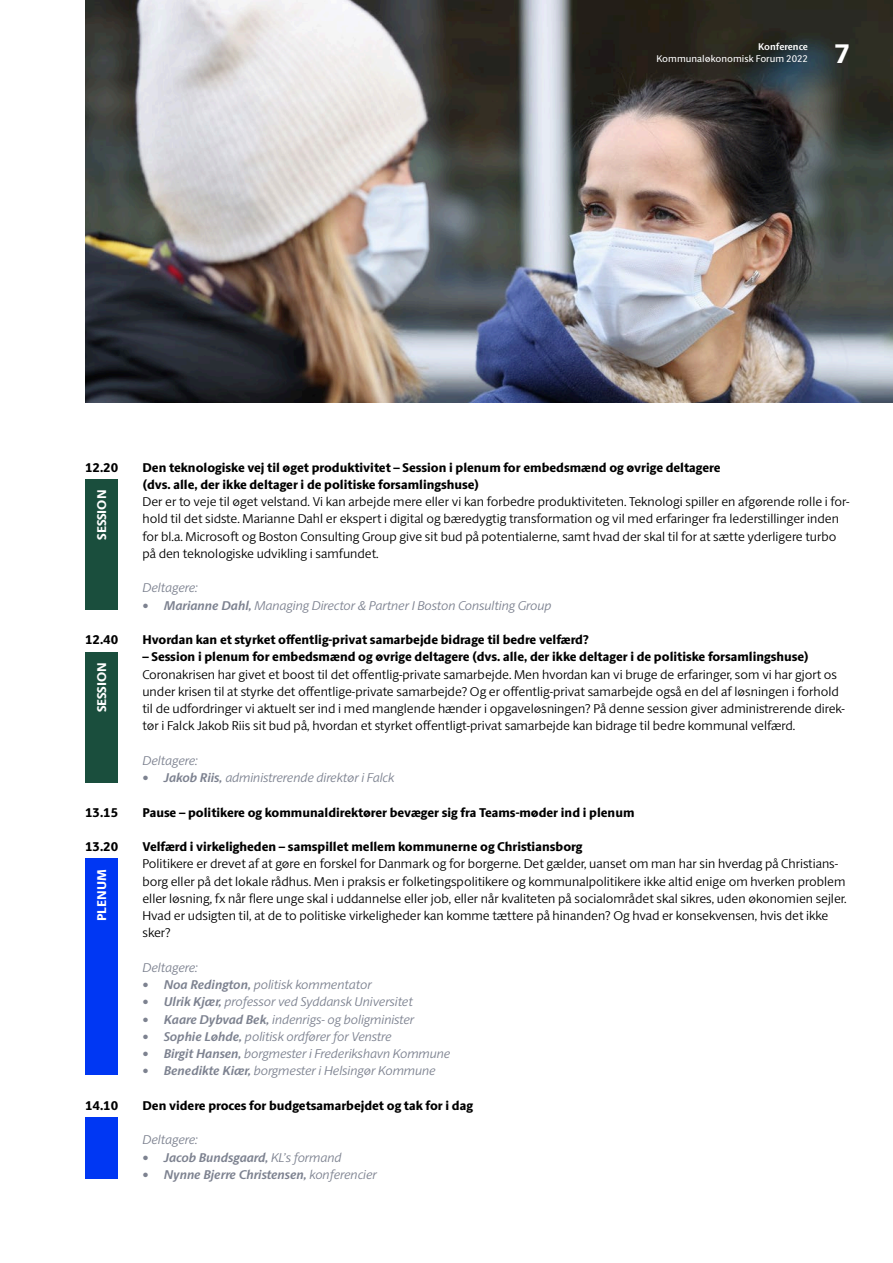
<style>
.page{position:relative;width:893px;height:1263px;background:#fff}
.page>*{position:absolute;margin:0;border:0;box-sizing:border-box;transform-origin:0 0}
.t1{font:800 27px "ID Sans";color:#fff}
.Program_2_-_Tekst{font:300 12.75px/17.2px "ID Sans";color:#000}
.Program_2_-_Tekst_me{font:300 12.75px/17.2px "ID Sans";color:#000}
.Program_3_-_Oplægsho{font:italic 300 12.75px "ID Sans";color:#7d8290}
.Program_1_-_Overskri{font:800 12.75px "ID Sans";color:#000}
.Program_2_-_Tekst_me-2{font:800 12.75px "ID Sans";color:#000}
.Program_3_-_Oplægsho-2{font:italic 700 12.75px "ID Sans";color:#7d8290}
.Program_1_-_Overskri-2{font:800 12.75px "ID Sans";color:#fff}
.t2{font:9.75px "ID Sans";color:#fff}
.t3{font:700 9.75px "ID Sans";color:#fff}
.s1{font-weight:700}
.s2{font-weight:300}
</style>
<div class="page">
<div style="left:85px;top:479px;width:33px;height:131px;background:#1a4e3d"></div>
<div style="left:85px;top:652px;width:33px;height:130px;background:#1a4e3d"></div>
<div style="left:85px;top:858px;width:33px;height:217px;background:#0037f3"></div>
<div style="left:85px;top:1118px;width:33px;height:61px;background:#0037f3"></div>
<img style="left:85px;top:0;width:808px;height:403px">
<p class="t3" style="left:758px;top:41px;width:51px">Konference</p>
<p class="t2" style="left:656px;top:53px;width:153px">Kommunaløkonomisk Forum 2022</p>
<h1 class="t1" style="left:835px;top:37px;width:17px">7</h1>
<p class="Program_1_-_Overskri" style="left:85px;top:459px;width:35px">12.20</p>
<p class="Program_1_-_Overskri" style="left:142px;top:459px;width:580px">Den teknologiske vej til øget produktivitet – Session i plenum for embedsmænd og øvrige deltagere</p>
<p class="Program_1_-_Overskri-2" style="left:94px;top:540px;width:51px;rotate:-90deg">SESSION</p>
<p class="Program_2_-_Tekst_me-2" style="left:142px;top:477px;width:338px">(dvs. alle, der ikke deltager i de politiske forsamlingshuse)</p>
<p class="Program_2_-_Tekst" style="left:142px;top:493px;width:708px">Der er to veje til øget velstand. Vi kan arbejde mere eller vi kan forbedre produktiviteten. Teknologi spiller en afgørende rolle i for&shy;hold til det sidste. Marianne Dahl er ekspert i digital og bæredygtig transformation og vil med erfaringer fra lederstillinger inden for bl.a. Microsoft og Boston Consulting Group give sit bud på potentialerne, samt hvad der skal til for at sætte yderligere turbo på den teknologiske udvikling i samfundet.</p>
<p class="Program_3_-_Oplægsho" style="left:142px;top:580px;width:57px">Deltagere:</p>
<p class="Program_3_-_Oplægsho" style="left:142px;top:597px;width:411px">• <span class="s1">Marianne Dahl,</span> Managing Director &amp; Partner I Boston Consulting Group</p>
<p class="Program_1_-_Overskri" style="left:85px;top:632px;width:35px">12.40</p>
<p class="Program_1_-_Overskri" style="left:142px;top:632px;width:448px">Hvordan kan et styrket offentlig-privat samarbejde bidrage til bedre velfærd?</p>
<p class="Program_1_-_Overskri-2" style="left:94px;top:712px;width:51px;rotate:-90deg">SESSION</p>
<p class="Program_2_-_Tekst_me-2" style="left:142px;top:649px;width:668px">– Session i plenum for embedsmænd og øvrige deltagere (dvs. alle, der ikke deltager i de politiske forsamlingshuse)</p>
<p class="Program_2_-_Tekst" style="left:142px;top:665px;width:704px">Coronakrisen har givet et boost til det offentlig-private samarbejde. Men hvordan kan vi bruge de erfaringer, som vi har gjort os under krisen til at styrke det offentlige-private samarbejde? Og er offentlig-privat samarbejde også en del af løsningen i forhold til de udfordringer vi aktuelt ser ind i med manglende hænder i opgaveløsningen? På denne session giver administrerende direk&shy;tør i Falck Jakob Riis sit bud på, hvordan et styrket offentligt-privat samarbejde kan bidrage til bedre kommunal velfærd.</p>
<p class="Program_3_-_Oplægsho" style="left:142px;top:753px;width:57px">Deltagere:</p>
<p class="Program_3_-_Oplægsho" style="left:142px;top:770px;width:253px">• <span class="s1">Jakob Riis,</span> administrerende direktør i Falck</p>
<p class="Program_1_-_Overskri" style="left:85px;top:804px;width:35px">13.15</p>
<p class="Program_1_-_Overskri" style="left:142px;top:804px;width:494px">Pause – politikere og kommunaldirektører bevæger sig fra Teams-møder ind i plenum</p>
<p class="Program_1_-_Overskri" style="left:85px;top:839px;width:35px">13.20</p>
<p class="Program_1_-_Overskri" style="left:142px;top:839px;width:441px">Velfærd i virkeligheden – samspillet mellem kommunerne og Christiansborg</p>
<p class="Program_1_-_Overskri-2" style="left:94px;top:921px;width:53px;rotate:-90deg">PLENUM</p>
<p class="Program_2_-_Tekst_me" style="left:142px;top:855px;width:705px">Politikere er drevet af at gøre en forskel for Danmark og for borgerne. Det gælder, uanset om man har sin hverdag på Christians&shy;borg eller på det lokale rådhus. Men i praksis er folketingspolitikere og kommunalpolitikere ikke altid enige om hverken problem eller løsning, fx når flere unge skal i uddannelse eller job, eller når kvaliteten på socialområdet skal sikres, uden økonomien sejler.<br>Hvad er udsigten til, at de to politiske virkeligheder kan komme tættere på hinanden? Og hvad er konsekvensen, hvis det ikke sker?</p>
<p class="Program_3_-_Oplægsho" style="left:142px;top:960px;width:57px">Deltagere:</p>
<p class="Program_3_-_Oplægsho" style="left:142px;top:977px;width:231px">• <span class="s1">Noa Redington,</span> politisk kommentator</p>
<p class="Program_3_-_Oplægsho" style="left:142px;top:994px;width:272px">• <span class="s1">Ulrik Kjær,</span> professor ved Syddansk Universitet</p>
<p class="Program_3_-_Oplægsho" style="left:142px;top:1011px;width:273px">• <span class="s1">Kaare Dybvad Bek,</span> indenrigs- og boligminister</p>
<p class="Program_3_-_Oplægsho" style="left:142px;top:1029px;width:251px">• <span class="s1">Sophie Løhde,</span> politisk ordfører for Venstre</p>
<p class="Program_3_-_Oplægsho" style="left:142px;top:1046px;width:309px">• <span class="s1">Birgit Hansen,</span> borgmester i Frederikshavn Kommune</p>
<p class="Program_3_-_Oplægsho" style="left:142px;top:1063px;width:295px">• <span class="s1">Benedikte Kiær,</span> borgmester i Helsingør Kommune</p>
<p class="Program_1_-_Overskri" style="left:85px;top:1098px;width:35px">14.10</p>
<p class="Program_1_-_Overskri" style="left:142px;top:1098px;width:332px">Den videre proces for budgetsamarbejdet og tak for i dag</p>
<p class="Program_3_-_Oplægsho" style="left:142px;top:1132px;width:57px">Deltagere:</p>
<p class="Program_3_-_Oplægsho-2" style="left:142px;top:1149px;width:200px"><span class="s2">•</span> Jacob Bundsgaard, <span class="s2">KL’s formand</span></p>
<p class="Program_3_-_Oplægsho-2" style="left:142px;top:1167px;width:236px"><span class="s2">•</span> Nynne Bjerre Christensen, <span class="s2">konferencier</span></p>
</div>
